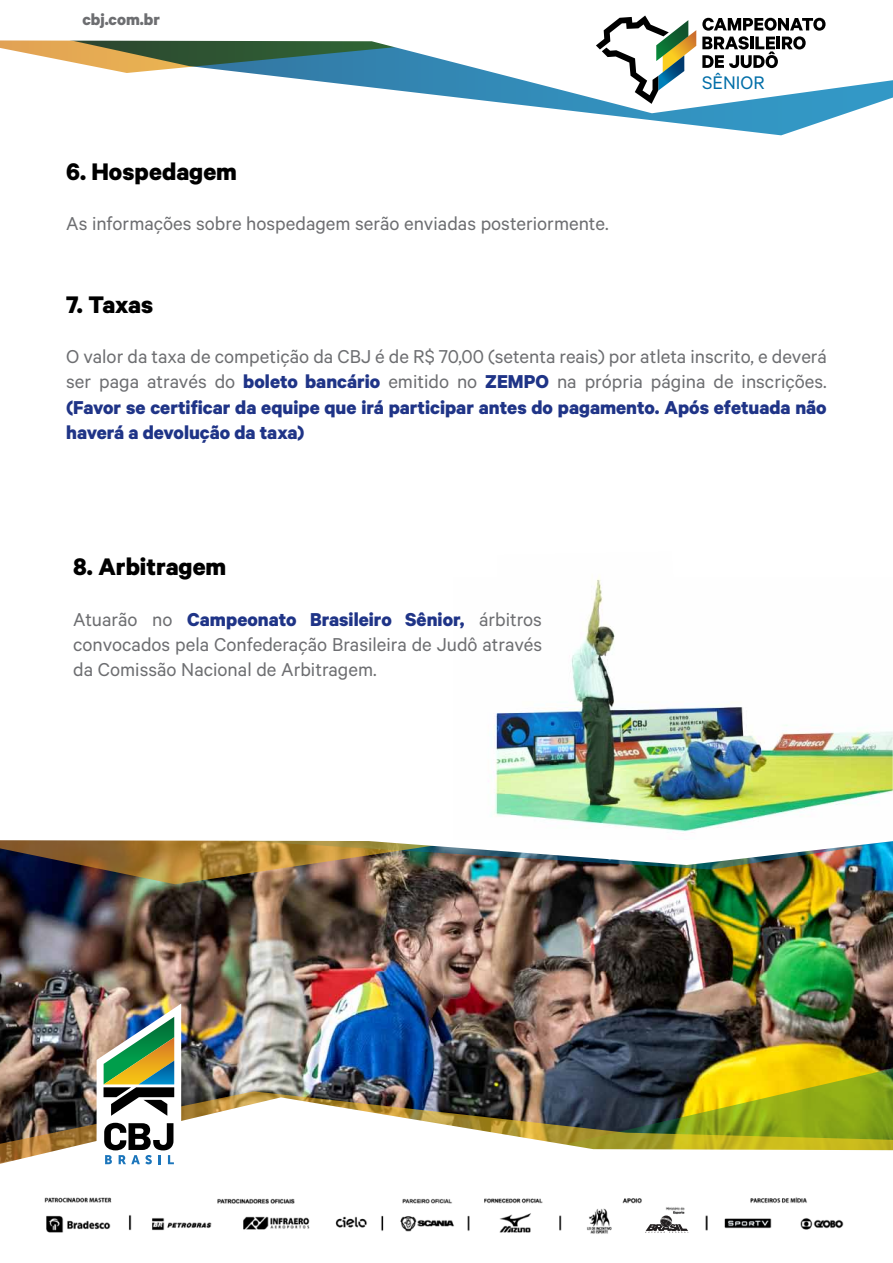
<style>
.page{position:relative;width:893px;height:1263px;background:#fff}
.page>*{position:absolute;margin:0;border:0;box-sizing:border-box;transform-origin:0 0}
.t1{font:700 27px "Calibre";color:#000}
.t2{font:21px/25.2px "Calibre";color:#6d6e71;text-align:justify}
.t3{font:20.55px "Calibre";color:#006ea8}
.t4{font:700 18px "Calibre";color:#6d6e71}
.s1{font-weight:700;color:#1f3487}
</style>
<div class="page">
<img style="left:0;top:884px;width:893px;height:207px">
<svg style="left:591px;top:113px;width:256px;height:22px"></svg>
<svg style="left:0;top:15px;width:893px;height:98px"></svg>
<img style="left:67px;top:1052px;width:826px;height:39px">
<img style="left:0;top:1091px;width:893px;height:6px">
<img style="left:0;top:1097px;width:893px;height:67px">
<img style="left:44px;top:1197px;width:800px;height:37px">
<div style="left:641px;top:1215px;width:45px;height:17px;background:#fff"></div>
<svg style="left:645px;top:1215px;width:44px;height:18px"></svg>
<svg style="left:97px;top:1004px;width:84px;height:161px"></svg>
<img style="left:0;top:865px;width:893px;height:19px">
<img style="left:0;top:840px;width:893px;height:25px">
<svg style="left:596px;top:16px;width:100px;height:88px"></svg>
<svg style="left:702px;top:18px;width:123px;height:50px"></svg>
<img style="left:493px;top:577px;width:400px;height:255px">
<p class="t4" style="left:82px;top:8px;width:79px">cbj.com.br</p>
<p class="t1" style="left:66px;top:155px;width:172px">6. Hospedagem</p>
<p class="t2" style="left:66px;top:210px;width:544px">As informações sobre hospedagem serão enviadas posteriormente.</p>
<p class="t3" style="left:702px;top:70px;width:64px">SÊNIOR</p>
<p class="t1" style="left:66px;top:288px;width:89px">7. Taxas</p>
<p class="t2" style="left:66px;top:343px;width:762px">O valor da taxa de competição da CBJ é de R$ 70,00 (setenta reais) por atleta inscrito, e deverá ser paga através do <span class="s1">boleto bancário</span> emitido no <span class="s1">ZEMPO</span> na própria página de inscrições. <span class="s1">(Favor se certificar da equipe que irá participar antes do pagamento. Após efetuada não haverá a devolução da taxa)</span></p>
<p class="t1" style="left:73px;top:550px;width:155px">8. Arbitragem</p>
<p class="t2" style="left:73px;top:606px;width:470px">Atuarão no <span class="s1">Campeonato Brasileiro Sênior,</span> árbitros convocados pela Confederação Brasileira de Judô através da Comissão Nacional de Arbitragem.</p>
</div>
